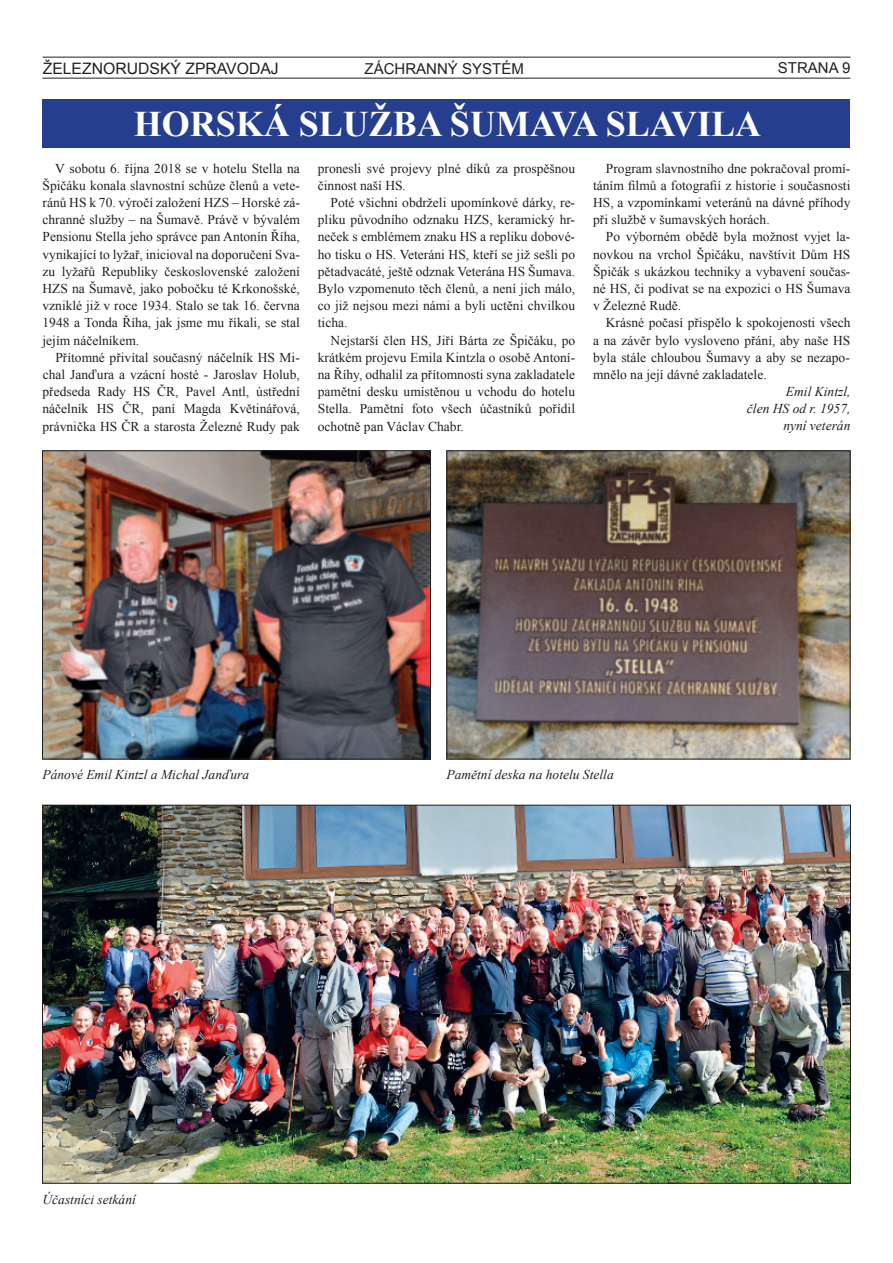
<style>
.page{position:relative;width:893px;height:1263px;background:#fff}
.page>*{position:absolute;margin:0;border:0;box-sizing:border-box;transform-origin:0 0}
.t1{font:700 36px "Times New Roman";color:#fff}
.t2{font:15.75px "Arial";color:#231f20}
.t3{font:15px "Arial";color:#231f20}
.t4{font:13.5px/17.2px "Times New Roman";color:#231f20;text-align:justify}
.t5{font:italic 13.5px/17.2px "Times New Roman";color:#231f20;text-align:right}
</style>
<div class="page">
<hr style="left:43px;top:78px;width:807px;height:1px;background:#231f20">
<hr style="left:43px;top:57px;width:807px;height:1px;background:#231f20">
<div style="left:43px;top:100px;width:807px;height:48px;background:#253f8e"></div>
<img style="left:44px;top:807px;width:805px;height:374px">
<img style="left:44px;top:452px;width:385px;height:305px">
<div style="left:42px;top:450px;width:389px;height:309px;border:1px solid #231f20"></div>
<img style="left:448px;top:452px;width:400px;height:305px">
<div style="left:446px;top:450px;width:404px;height:309px;border:1px solid #231f20"></div>
<p class="t2" style="left:43px;top:58px;width:237px">ŽELEZNORUDSKÝ ZPRAVODAJ</p>
<p class="t3" style="left:365px;top:59px;width:161px">ZÁCHRANNÝ SYSTÉM</p>
<p class="t3" style="left:778px;top:58px;width:74px">STRANA 9</p>
<h1 class="t1" style="left:134px;top:99px;width:629px">HORSKÁ SLUŽBA ŠUMAVA SLAVILA</h1>
<p class="t4" style="left:43px;top:159px;width:259px;text-indent:13px">V sobotu 6. října 2018 se v hotelu Stella na Špičáku konala slavnostní schůze členů a vete&shy;ránů HS k 70. výročí založení HZS – Horské zá&shy;chranné služby – na Šumavě. Právě v bývalém Pensionu Stella jeho správce pan Antonín Říha, vynikající to lyžař, inicioval na doporučení Sva&shy;zu lyžařů Republiky československé založení HZS na Šumavě, jako pobočku té Krkonošské, vzniklé již v roce 1934. Stalo se tak 16. června 1948 a Tonda Říha, jak jsme mu říkali, se stal jejím náčelníkem.</p>
<p class="t4" style="left:43px;top:348px;width:259px;text-indent:13px">Přítomné přivítal současný náčelník HS Mi&shy;chal Janďura a vzácní hosté - Jaroslav Holub, předseda Rady HS ČR, Pavel Antl, ústřední náčelník HS ČR, paní Magda Květinářová, právnička HS ČR a starosta Železné Rudy pak</p>
<p class="t4" style="left:318px;top:159px;width:259px">pronesli své projevy plné díků za prospěšnou činnost naší HS.</p>
<p class="t4" style="left:318px;top:194px;width:259px;text-indent:13px">Poté všichni obdrželi upomínkové dárky, re&shy;pliku původního odznaku HZS, keramický hr&shy;neček s emblémem znaku HS a repliku dobové&shy;ho tisku o HS. Veteráni HS, kteří se již sešli po pětadvacáté, ještě odznak Veterána HS Šumava.<br>Bylo vzpomenuto těch členů, a není jich málo, co již nejsou mezi námi a byli uctěni chvilkou ticha.</p>
<p class="t4" style="left:318px;top:331px;width:259px;text-indent:13px">Nejstarší člen HS, Jiří Bárta ze Špičáku, po krátkém projevu Emila Kintzla o osobě Antoní&shy;na Říhy, odhalil za přítomnosti syna zakladatele pamětní desku umístěnou u vchodu do hotelu Stella. Pamětní foto všech účastníků pořídil ochotně pan Václav Chabr.</p>
<p class="t4" style="left:593px;top:159px;width:259px;text-indent:13px">Program slavnostního dne pokračoval promí&shy;táním filmů a fotografií z historie i současnosti HS, a vzpomínkami veteránů na dávné příhody při službě v šumavských horách.</p>
<p class="t4" style="left:593px;top:228px;width:259px;text-indent:13px">Po výborném obědě byla možnost vyjet la&shy;novkou na vrchol Špičáku, navštívit Dům HS Špičák s ukázkou techniky a vybavení součas&shy;né HS, či podívat se na expozici o HS Šumava v Železné Rudě.</p>
<p class="t4" style="left:593px;top:314px;width:259px;text-indent:13px">Krásné počasí přispělo k spokojenosti všech a na závěr bylo vysloveno přání, aby naše HS byla stále chloubou Šumavy a aby se nezapo&shy;mnělo na její dávné zakladatele.</p>
<p class="t5" style="left:747px;top:383px;width:105px">Emil Kintzl,<br>člen HS od r. 1957, nyní veterán</p>
<p class="t5" style="left:43px;top:766px;width:208px">Pánové Emil Kintzl a Michal Janďura</p>
<p class="t5" style="left:446px;top:766px;width:169px">Pamětní deska na hotelu Stella</p>
<p class="t5" style="left:43px;top:1190px;width:95px">Účastníci setkání</p>
</div>
